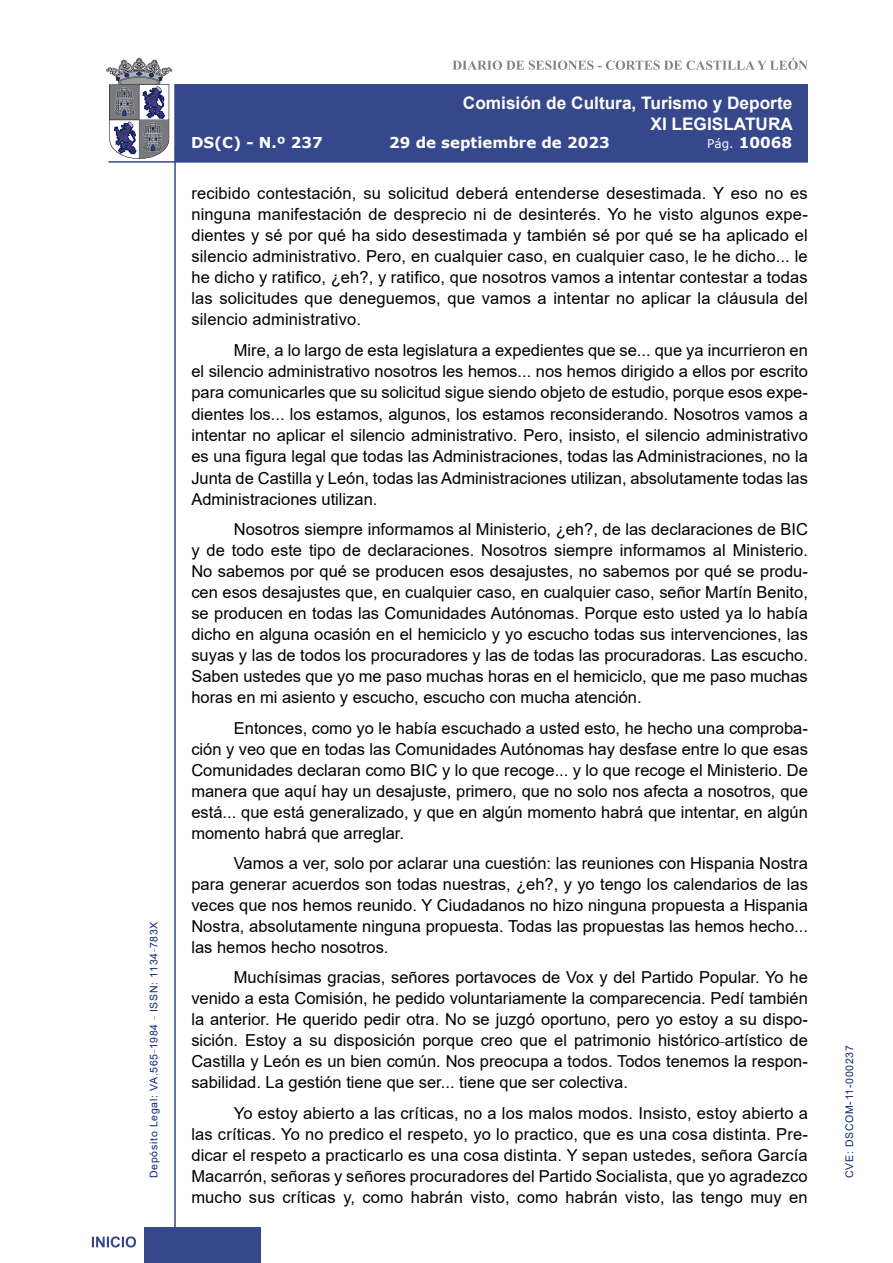
<style>
.page{position:relative;width:893px;height:1263px;background:#fff}
.page>*{position:absolute;margin:0;border:0;box-sizing:border-box;transform-origin:0 0}
.t1{font:700 17.25px/20.7px "Arial";color:#fff;text-align:right}
.t2{font:16.5px/21px "Arial";color:#000;text-align:justify}
.t3{font:700 15px "Verdana";color:#fff}
.t4{font:10.5px "Arial";letter-spacing:.065em;color:#122678}
.s1{font-weight:400;font-size:12px}
</style>
<div class="page">
<svg style="left:452px;top:58px;width:356px;height:12px"></svg>
<hr style="left:174px;top:84px;width:2px;height:1179px;background:#36478c">
<div style="left:144px;top:1227px;width:117px;height:36px;background:#36478c"></div>
<div style="left:175px;top:84px;width:633px;height:78px;background:#36478c"></div>
<hr style="left:108px;top:161px;width:700px;height:2px;background:#36478c">
<svg style="left:92px;top:1236px;width:44px;height:11px"></svg>
<svg style="left:106px;top:58px;width:66px;height:101px"></svg>
<p class="t4" style="left:146px;top:1178px;width:258px;rotate:-90deg">Depósito Legal: VA.565<sup>_</sup>1984 <sup>_</sup> ISSN: 1134<sup>_</sup>783X</p>
<p class="t1" style="left:463px;top:93px;width:332px">Comisión de Cultura, Turismo y Deporte<br>XI LEGISLATURA</p>
<p class="t3" style="left:191px;top:132px;width:133px">DS(C) - N.º 237</p>
<p class="t3" style="left:389px;top:132px;width:222px">29 de septiembre de 2023</p>
<p class="t3" style="left:707px;top:132px;width:86px"><span class="s1">Pág.</span> 10068</p>
<p class="t2" style="left:191px;top:183px;width:618px">recibido contestación, su solicitud deberá entenderse desestimada. Y eso no es ninguna manifestación de desprecio ni de desinterés. Yo he visto algunos expe&shy;dientes y sé por qué ha sido desestimada y también sé por qué se ha aplicado el silencio administrativo. Pero, en cualquier caso, en cualquier caso, le he dicho... le he dicho y ratifico, ¿eh?, y ratifico, que nosotros vamos a intentar contestar a todas las solicitudes que deneguemos, que vamos a intentar no aplicar la cláusula del silencio administrativo.</p>
<p class="t2" style="left:191px;top:339px;width:618px;text-indent:43px">Mire, a lo largo de esta legislatura a expedientes que se... que ya incurrieron en el silencio administrativo nosotros les hemos... nos hemos dirigido a ellos por escrito para comunicarles que su solicitud sigue siendo objeto de estudio, porque esos expe&shy;dientes los... los estamos, algunos, los estamos reconsiderando. Nosotros vamos a intentar no aplicar el silencio administrativo. Pero, insisto, el silencio administrativo es una figura legal que todas las Administraciones, todas las Administraciones, no la Junta de Castilla y León, todas las Administraciones utilizan, absolutamente todas las Administraciones utilizan.</p>
<p class="t2" style="left:191px;top:519px;width:618px;text-indent:43px">Nosotros siempre informamos al Ministerio, ¿eh?, de las declaraciones de BIC y de todo este tipo de declaraciones. Nosotros siempre informamos al Ministerio.<br>No sabemos por qué se producen esos desajustes, no sabemos por qué se produ&shy;cen esos desajustes que, en cualquier caso, en cualquier caso, señor Martín Benito, se producen en todas las Comunidades Autónomas. Porque esto usted ya lo había dicho en alguna ocasión en el hemiciclo y yo escucho todas sus intervenciones, las suyas y las de todos los procuradores y las de todas las procuradoras. Las escucho.<br>Saben ustedes que yo me paso muchas horas en el hemiciclo, que me paso muchas horas en mi asiento y escucho, escucho con mucha atención.</p>
<p class="t2" style="left:191px;top:717px;width:618px;text-indent:43px">Entonces, como yo le había escuchado a usted esto, he hecho una comproba&shy;ción y veo que en todas las Comunidades Autónomas hay desfase entre lo que esas Comunidades declaran como BIC y lo que recoge... y lo que recoge el Ministerio. De manera que aquí hay un desajuste, primero, que no solo nos afecta a nosotros, que está... que está generalizado, y que en algún momento habrá que intentar, en algún momento habrá que arreglar.</p>
<p class="t2" style="left:191px;top:853px;width:618px;text-indent:43px">Vamos a ver, solo por aclarar una cuestión: las reuniones con Hispania Nostra para generar acuerdos son todas nuestras, ¿eh?, y yo tengo los calendarios de las veces que nos hemos reunido. Y Ciudadanos no hizo ninguna propuesta a Hispania Nostra, absolutamente ninguna propuesta. Todas las propuestas las hemos hecho... las hemos hecho nosotros.</p>
<p class="t2" style="left:191px;top:967px;width:618px;text-indent:43px">Muchísimas gracias, señores portavoces de Vox y del Partido Popular. Yo he venido a esta Comisión, he pedido voluntariamente la comparecencia. Pedí también la anterior. He querido pedir otra. No se juzgó oportuno, pero yo estoy a su dispo&shy;sición. Estoy a su disposición porque creo que el patrimonio histórico<sup>_</sup>artístico de Castilla y León es un bien común. Nos preocupa a todos. Todos tenemos la respon&shy;sabilidad. La gestión tiene que ser... tiene que ser colectiva.</p>
<p class="t2" style="left:191px;top:1102px;width:618px;text-indent:43px">Yo estoy abierto a las críticas, no a los malos modos. Insisto, estoy abierto a las críticas. Yo no predico el respeto, yo lo practico, que es una cosa distinta. Pre&shy;dicar el respeto a practicarlo es una cosa distinta. Y sepan ustedes, señora García Macarrón, señoras y señores procuradores del Partido Socialista, que yo agradezco mucho sus críticas y, como habrán visto, como habrán visto, las tengo muy en</p>
<p class="t4" style="left:842px;top:1178px;width:134px;rotate:-90deg">CVE: DSCOM-11-000237</p>
</div>
